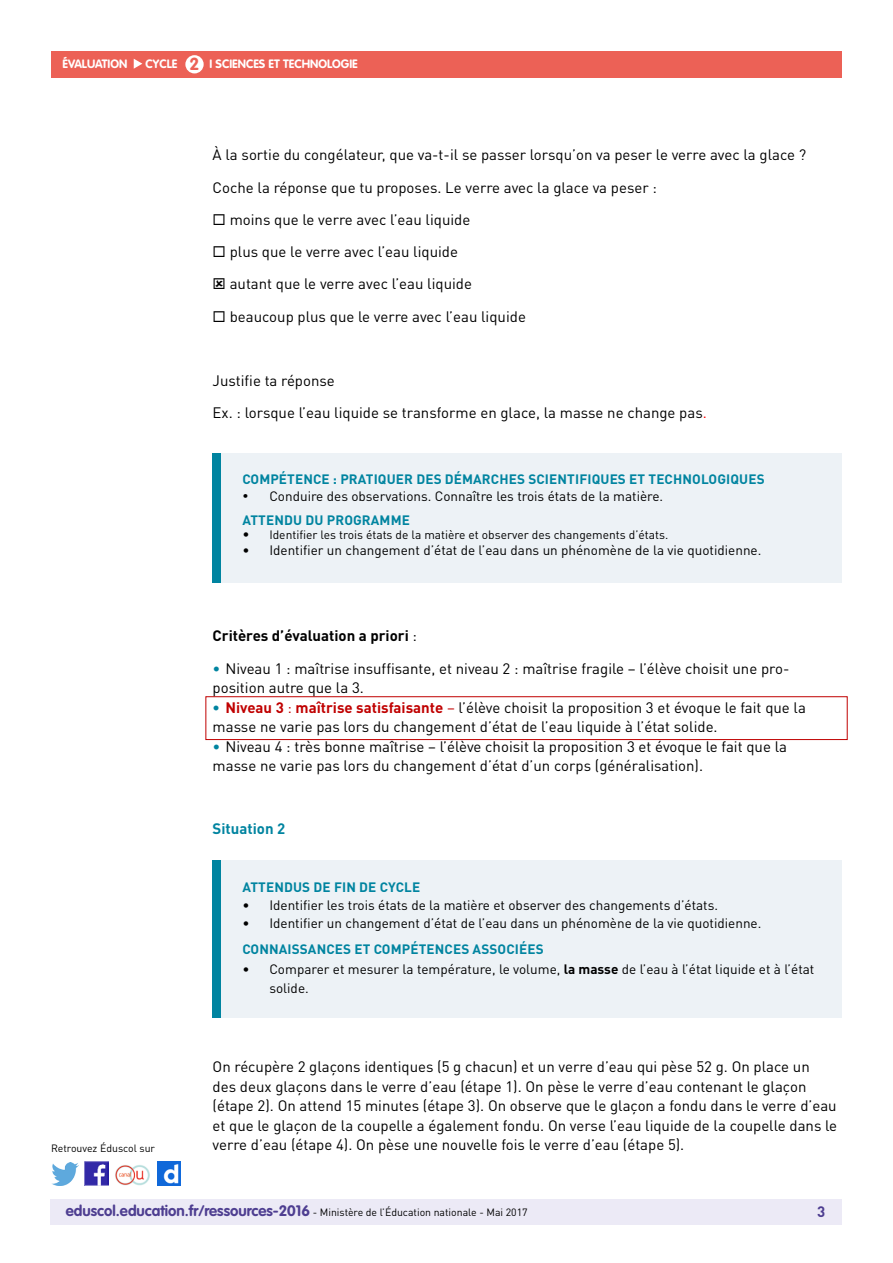
<style>
.page{position:relative;width:893px;height:1263px;background:#fff}
.page>*{position:absolute;margin:0;border:0;box-sizing:border-box;transform-origin:0 0}
.t1{font:700 17.25px "VAG Rounded Std";color:#ec6156}
._06_Texte_courant{font:15px/19.5px "DIN Pro";color:#000}
._06_Texte_courant-2{font:700 15px "DIN Pro";color:#000}
._05_Titre_de_niveau{font:700 15px "DIN Pro";color:#0084a0}
.t2{font:700 15px "DIN Pro";color:#4e3e91}
.t3{font:13.5px/19.5px "DIN Pro";color:#000}
._01_Titre_info_conte{font:700 13.5px "DIN Pro";letter-spacing:.01em;color:#0084a0}
.t4{font:12px "DIN Pro";color:#000}
.t5{font:700 12px "VAG Rounded Std";color:#fff}
.t6{font:10.5px "DIN Pro";color:#000}
.s1{color:#f00}
.s2{font-size:13.5px}
.s3{font-weight:400}
.s4{color:#0084a0}
.s5{font-weight:700;color:#0084a0}
.s6{font-weight:700;color:#c00000}
.s7{color:#c00000}
.s8{font-weight:700}
.s9{font-family:"VAG Rounded Std";font-weight:700;font-size:15px;color:#4e3e91}
</style>
<div class="page">
<div style="left:50px;top:1199px;width:791px;height:26px;background:#eceaf6"></div>
<div style="left:51px;top:51px;width:791px;height:27px;background:#ec6156"></div>
<svg style="left:134px;top:59px;width:8px;height:10px"></svg>
<div style="left:185px;top:55px;width:19px;height:18px;background:#fff;border-radius:50%"></div>
<img style="left:85px;top:1162px;width:23px;height:23px">
<img style="left:51px;top:1163px;width:28px;height:22px">
<img style="left:158px;top:1162px;width:22px;height:23px">
<img style="left:115px;top:1165px;width:35px;height:20px">
<div style="left:213px;top:453px;width:629px;height:130px;background:#edf2f6"></div>
<div style="left:213px;top:453px;width:8px;height:130px;background:#0084a0"></div>
<div style="left:205px;top:696px;width:643px;height:44px;border:1px solid #c00000"></div>
<div style="left:213px;top:860px;width:629px;height:157px;background:#edf2f6"></div>
<div style="left:213px;top:860px;width:8px;height:157px;background:#0084a0"></div>
<p class="t5" style="left:63px;top:57px;width:66px">ÉVALUATION</p>
<p class="t5" style="left:146px;top:57px;width:33px">CYCLE</p>
<p class="t5" style="left:210px;top:57px;width:150px">I SCIENCES ET TECHNOLOGIE</p>
<p class="t1" style="left:190px;top:53px;width:11px">2</p>
<p class="_06_Texte_courant" style="left:213px;top:145px;width:595px">À la sortie du congélateur, que va-t-il se passer lorsqu’on va peser le verre avec la glace ?</p>
<p class="_06_Texte_courant" style="left:213px;top:177px;width:446px">Coche la réponse que tu proposes. Le verre avec la glace va peser :</p>
<p class="_06_Texte_courant" style="left:213px;top:209px;width:259px">◻ moins que le verre avec l’eau liquide</p>
<p class="_06_Texte_courant" style="left:213px;top:242px;width:247px">◻ plus que le verre avec l’eau liquide</p>
<p class="_06_Texte_courant" style="left:230px;top:274px;width:244px">autant que le verre avec l’eau liquide</p>
<p class="_06_Texte_courant" style="left:213px;top:306px;width:315px">◻ beaucoup plus que le verre avec l’eau liquide</p>
<p class="_06_Texte_courant" style="left:213px;top:371px;width:124px">Justifie ta réponse</p>
<p class="_06_Texte_courant" style="left:213px;top:403px;width:496px">Ex. : lorsque l’eau liquide se transforme en glace, la masse ne change pas<span class="s1">.</span></p>
<p class="_01_Titre_info_conte" style="left:242px;top:471px;width:524px">COMPÉTENCE : PRATIQUER DES DÉMARCHES SCIENTIFIQUES ET TECHNOLOGIQUES</p>
<p class="t3" style="left:242px;top:486px;width:422px">• Conduire des observations. Connaître les trois états de la matière.</p>
<p class="_01_Titre_info_conte" style="left:242px;top:511px;width:169px">ATTENDU DU PROGRAMME</p>
<p class="t4" style="left:242px;top:527px;width:427px"><span class="s2">•</span> Identifier les trois états de la matière et observer des changements d’états.</p>
<p class="t3" style="left:242px;top:540px;width:520px">• Identifier un changement d’état de l’eau dans un phénomène de la vie quotidienne.</p>
<p class="_06_Texte_courant-2" style="left:213px;top:626px;width:206px">Critères d’évaluation a priori <span class="s3">:</span></p>
<p class="_06_Texte_courant" style="left:213px;top:658px;width:578px"><span class="s4">•</span> Niveau 1 : maîtrise insuffisante, et niveau 2 : maîtrise fragile – l’élève choisit une pro&shy;position autre que la 3.</p>
<p class="_06_Texte_courant" style="left:213px;top:697px;width:595px"><span class="s5">•</span> <span class="s6">Niveau 3</span> <span class="s7">:</span> <span class="s6">maîtrise satisfaisante</span> <span class="s7">–</span> l’élève choisit la proposition 3 et évoque le fait que la masse ne varie pas lors du changement d’état de l’eau liquide à l’état solide.</p>
<p class="_06_Texte_courant" style="left:213px;top:736px;width:576px"><span class="s4">•</span> Niveau 4 : très bonne maîtrise – l’élève choisit la proposition 3 et évoque le fait que la masse ne varie pas lors du changement d’état d’un corps (généralisation).</p>
<p class="_05_Titre_de_niveau" style="left:213px;top:819px;width:74px">Situation 2</p>
<p class="t6" style="left:51px;top:1141px;width:106px">Retrouvez Éduscol sur</p>
<p class="_01_Titre_info_conte" style="left:242px;top:878px;width:179px">ATTENDUS DE FIN DE CYCLE</p>
<p class="t3" style="left:242px;top:895px;width:477px">• Identifier les trois états de la matière et observer des changements d’états.</p>
<p class="t3" style="left:242px;top:913px;width:520px">• Identifier un changement d’état de l’eau dans un phénomène de la vie quotidienne.</p>
<p class="_01_Titre_info_conte" style="left:242px;top:940px;width:303px">CONNAISSANCES ET COMPÉTENCES ASSOCIÉES</p>
<p class="t3" style="left:269px;top:959px;width:546px;text-indent:-27px">• Comparer et mesurer la température, le volume, <span class="s8">la masse</span> de l’eau à l’état liquide et à l’état solide.</p>
<p class="_06_Texte_courant" style="left:213px;top:1057px;width:626px">On récupère 2 glaçons identiques (5 g chacun) et un verre d’eau qui pèse 52 g. On place un<br>des deux glaçons dans le verre d’eau (étape 1). On pèse le verre d’eau contenant le glaçon (étape 2). On attend 15 minutes (étape 3). On observe que le glaçon a fondu dans le verre d’eau et que le glaçon de la coupelle a également fondu. On verse l’eau liquide de la coupelle dans le verre d’eau (étape 4). On pèse une nouvelle fois le verre d’eau (étape 5).</p>
<p class="t6" style="left:66px;top:1205px;width:463px"><span class="s9">eduscol.education.fr/ressources-2016</span> - Ministère de l’Éducation nationale - Mai 2017</p>
<p class="t2" style="left:817px;top:1201px;width:10px">3</p>
</div>
